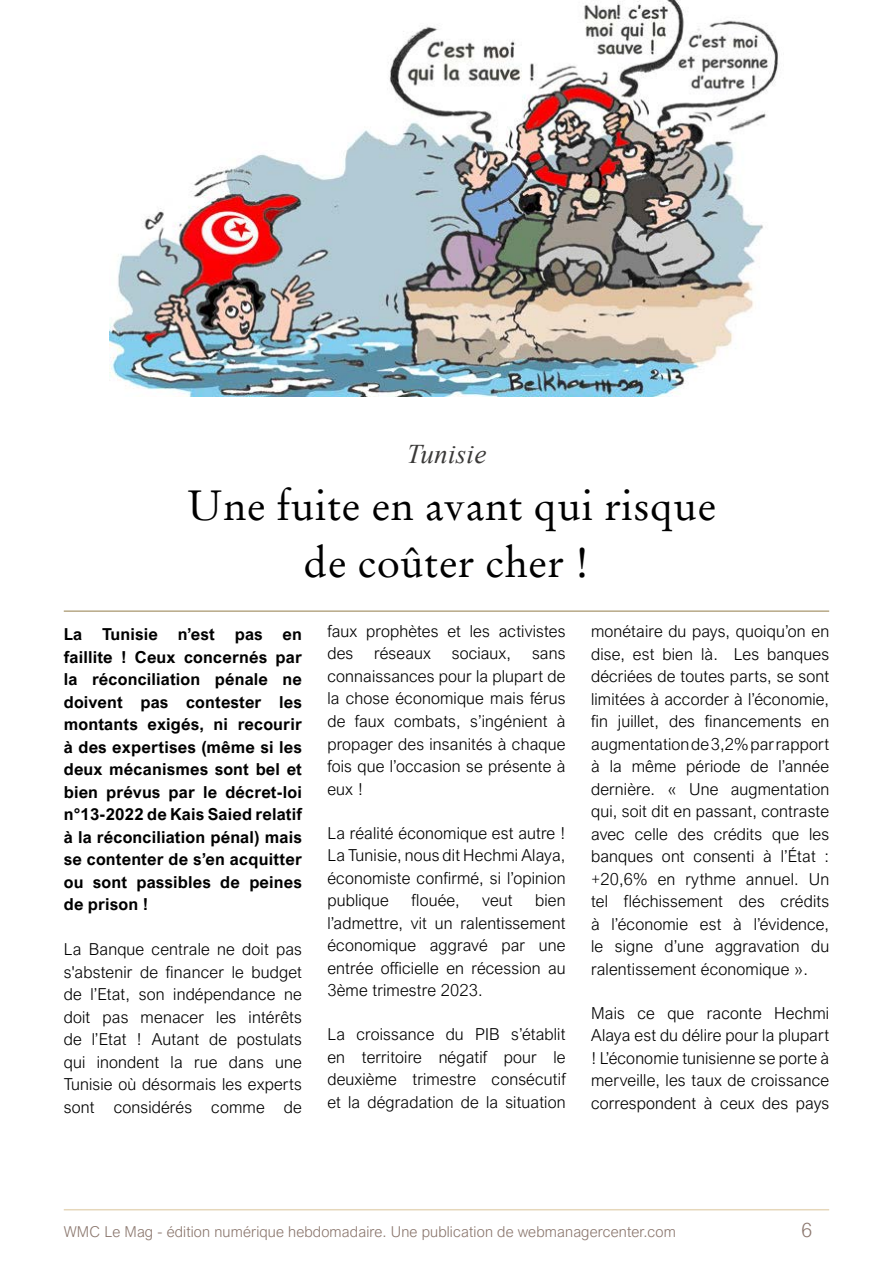
<style>
.page{position:relative;width:893px;height:1263px;background:#fff}
.page>*{position:absolute;margin:0;border:0;box-sizing:border-box;transform-origin:0 0}
.t1{font:42px/57px "Stempel Garamond W04";letter-spacing:.01em;color:#000;text-align:center}
.t2{font:italic 27px "Times New Roman";letter-spacing:.01em;color:#3a3938}
.t3{font:300 19.5px "Arial Nova W07";color:#8b776e}
.t4{font:300 16.5px/22.5px "Arial Nova";letter-spacing:.01em;color:#000;text-align:justify}
.t5{font:700 16.5px/22.5px "Arial Nova W07";letter-spacing:.01em;color:#000;text-align:justify}
.t6{font:300 15px "Arial Nova W07";letter-spacing:.01em;color:#8b776e}
</style>
<div class="page">
<hr style="left:64px;top:1209px;width:765px;height:1px;background:#e0cda9">
<hr style="left:64px;top:610px;width:765px;height:2px;background:#b7a886">
<img style="left:110px;top:0;width:668px;height:396px">
<h2 class="t2" style="left:407px;top:435px;width:81px">Tunisie</h2>
<h1 class="t1" style="left:188px;top:476px;width:530px">Une fuite en avant qui risque de coûter cher !</h1>
<p class="t5" style="left:64px;top:623px;width:240px">La Tunisie n’est pas en faillite ! Ceux concernés par la réconciliation pénale ne doivent pas contester les montants exigés, ni recourir à des expertises (même si les deux mécanismes sont bel et bien prévus par le décret-loi n°13-2022 de Kais Saied relatif à la réconciliation pénal) mais se contenter de s’en acquitter ou sont passibles de peines de prison !</p>
<p class="t4" style="left:64px;top:938px;width:240px">La Banque centrale ne doit pas s'abstenir de financer le budget de l’Etat, son indépendance ne doit pas menacer les intérêts de l’Etat ! Autant de postulats qui inondent la rue dans une Tunisie où désormais les experts sont considérés comme de</p>
<p class="t4" style="left:327px;top:620px;width:240px">faux prophètes et les activistes des</p>
<p class="t4" style="left:374px;top:642px;width:58px">réseaux</p>
<p class="t4" style="left:452px;top:642px;width:61px">sociaux,</p>
<p class="t4" style="left:327px;top:642px;width:240px;text-indent:205px">sans connaissances pour la plupart de la chose économique mais férus de faux combats, s’ingénient à propager des insanités à chaque fois que l’occasion se présente à eux !</p>
<p class="t4" style="left:327px;top:821px;width:240px">La réalité économique est autre !<br>La Tunisie, nous dit Hechmi Alaya, économiste confirmé, si l’opinion publique</p>
<p class="t4" style="left:411px;top:889px;width:50px">flouée,</p>
<p class="t4" style="left:482px;top:889px;width:32px">veut</p>
<p class="t4" style="left:327px;top:889px;width:240px;text-indent:208px">bien l’admettre, vit un ralentissement économique aggravé par une entrée officielle en récession au 3ème trimestre 2023.</p>
<p class="t4" style="left:327px;top:1023px;width:240px">La croissance du PIB s’établit en territoire négatif pour le deuxième trimestre consécutif et la dégradation de la situation</p>
<p class="t4" style="left:591px;top:620px;width:240px">monétaire du pays, quoiqu’on en dise, est bien là. Les banques décriées de toutes parts, se sont limitées à accorder à l’économie, fin juillet, des financements en augmentation de 3,2% par rapport à la même période de l’année dernière. « Une augmentation qui, soit dit en passant, contraste avec celle des crédits que les banques ont consenti à l’État : +20,6% en rythme annuel. Un tel fléchissement des crédits à l’économie est à l’évidence, le signe d’une aggravation du ralentissement économique ».</p>
<p class="t4" style="left:591px;top:1002px;width:240px">Mais ce que raconte Hechmi Alaya est du délire pour la plupart ! L’économie tunisienne se porte à merveille, les taux de croissance correspondent à ceux des pays</p>
<p class="t6" style="left:64px;top:1223px;width:614px">WMC Le Mag - édition numérique hebdomadaire. Une publication de webmanagercenter.com</p>
<p class="t3" style="left:801px;top:1219px;width:12px">6</p>
</div>
